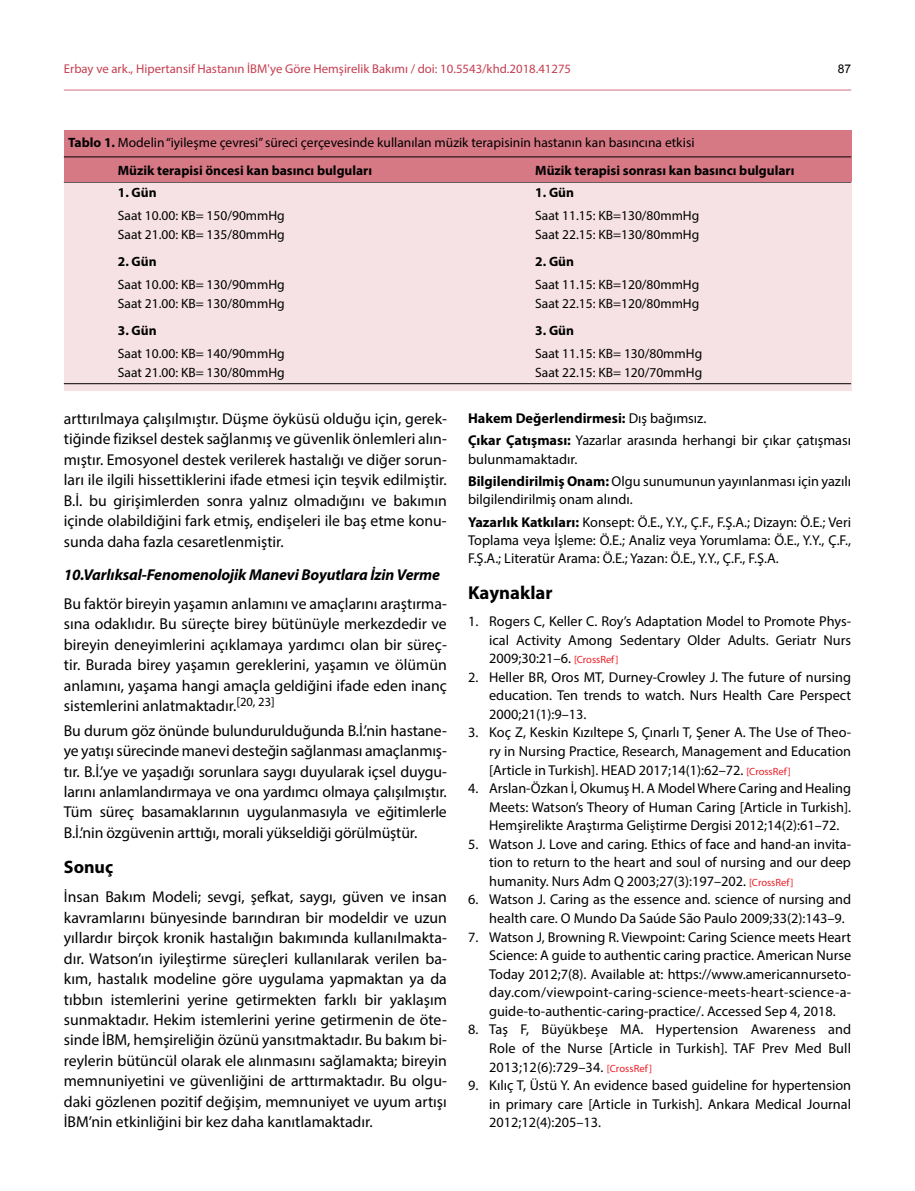
<style>
.page{position:relative;width:915px;height:1191px;background:#fff}
.page>*{position:absolute;margin:0;border:0;box-sizing:border-box;transform-origin:0 0}
.t1{font:700 18.75px "Myriad Pro";color:#000}
.t2{font:700 18px "Myriad Pro";color:#000}
.t3{font:15.75px/20.4px "Myriad Pro";color:#000;text-align:justify}
.t4{font:italic 700 15.75px "Myriad Pro";letter-spacing:-.01em;color:#000}
.t5{font:14.25px/18.6px "Myriad Pro";color:#000;text-align:justify}
.t6{font:13.5px/27.2px "Myriad Pro";color:#000}
.t7{font:700 13.5px "Myriad Pro";color:#000}
.t8{font:12.75px "Myriad Pro";color:#c63e51}
.t9{font:12px "Arial";color:#000}
.s1{font-weight:700}
.s2{font-size:10.5px;color:#ed1d24}
</style>
<div class="page">
<hr style="left:64px;top:89px;width:786px;height:2px;background:#e29fa8">
<div style="left:64px;top:133px;width:786px;height:258px;background:#f6e2e5"></div>
<hr style="left:64px;top:182px;width:786px;height:1px;background:#000">
<hr style="left:64px;top:383px;width:786px;height:1px;background:#000">
<div style="left:64px;top:131px;width:786px;height:51px;background:#d77885"></div>
<hr style="left:64px;top:157px;width:786px;height:1px;background:#000">
<p class="t8" style="left:64px;top:61px;width:508px">Erbay ve ark., Hipertansif Hastanın İBM'ye Göre Hemşirelik Bakımı / doi: 10.5543/khd.2018.41275</p>
<p class="t9" style="left:837px;top:60px;width:15px">87</p>
<p class="t6" style="left:118px;top:129px;width:578px;text-indent:-50px"><span class="s1">Tablo 1.</span> Modelin “iyileşme çevresi” süreci çerçevesinde kullanılan müzik terapisinin hastanın kan basıncına etkisi<br><span class="s1">Müzik terapisi öncesi kan basıncı bulguları</span></p>
<p class="t7" style="left:535px;top:161px;width:260px">Müzik terapisi sonrası kan basıncı bulguları</p>
<p class="t7" style="left:118px;top:184px;width:40px">1. Gün</p>
<p class="t7" style="left:535px;top:184px;width:40px">1. Gün</p>
<p class="t6" style="left:118px;top:202px;width:168px">Saat 10.00: KB= 150/90mmHg</p>
<p class="t6" style="left:535px;top:202px;width:165px">Saat 11.15: KB=130/80mmHg</p>
<p class="t6" style="left:118px;top:221px;width:168px">Saat 21.00: KB= 135/80mmHg</p>
<p class="t6" style="left:535px;top:221px;width:165px">Saat 22.15: KB=130/80mmHg</p>
<p class="t7" style="left:118px;top:253px;width:40px">2. Gün</p>
<p class="t7" style="left:535px;top:253px;width:40px">2. Gün</p>
<p class="t6" style="left:118px;top:271px;width:168px">Saat 10.00: KB= 130/90mmHg</p>
<p class="t6" style="left:535px;top:271px;width:165px">Saat 11.15: KB=120/80mmHg</p>
<p class="t6" style="left:118px;top:290px;width:168px">Saat 21.00: KB= 130/80mmHg</p>
<p class="t6" style="left:535px;top:290px;width:165px">Saat 22.15: KB=120/80mmHg</p>
<p class="t7" style="left:118px;top:322px;width:40px">3. Gün</p>
<p class="t7" style="left:535px;top:322px;width:40px">3. Gün</p>
<p class="t6" style="left:118px;top:340px;width:168px">Saat 10.00: KB= 140/90mmHg</p>
<p class="t6" style="left:535px;top:340px;width:168px">Saat 11.15: KB= 130/80mmHg</p>
<p class="t6" style="left:118px;top:358px;width:168px">Saat 21.00: KB= 130/80mmHg</p>
<p class="t6" style="left:535px;top:358px;width:168px">Saat 22.15: KB= 120/70mmHg</p>
<p class="t3" style="left:64px;top:408px;width:384px">arttırılmaya çalışılmıştır. Düşme öyküsü olduğu için, gerek&shy;tiğinde fiziksel destek sağlanmış ve güvenlik önlemleri alın&shy;mıştır. Emosyonel destek verilerek hastalığı ve diğer sorun&shy;ları ile ilgili hissettiklerini ifade etmesi için teşvik edilmiştir.<br>B.İ. bu girişimlerden sonra yalnız olmadığını ve bakımın içinde olabildiğini fark etmiş, endişeleri ile baş etme konu&shy;sunda daha fazla cesaretlenmiştir.</p>
<p class="t4" style="left:64px;top:564px;width:377px">10.Varlıksal-Fenomenolojik Manevi Boyutlara İzin Verme</p>
<p class="t3" style="left:64px;top:593px;width:384px">Bu faktör bireyin yaşamın anlamını ve amaçlarını araştırma&shy;sına odaklıdır. Bu süreçte birey bütünüyle merkezdedir ve bireyin deneyimlerini açıklamaya yardımcı olan bir süreç&shy;tir. Burada birey yaşamın gereklerini, yaşamın ve ölümün anlamını, yaşama hangi amaçla geldiğini ifade eden inanç sistemlerini anlatmaktadır.<sup>[20,</sup> <sup>23]</sup></p>
<p class="t3" style="left:64px;top:720px;width:384px">Bu durum göz önünde bulundurulduğunda B.İ.’nin hastane&shy;ye yatışı sürecinde manevi desteğin sağlanması amaçlanmış&shy;tır. B.İ.’ye ve yaşadığı sorunlara saygı duyularak içsel duygu&shy;larını anlamlandırmaya ve ona yardımcı olmaya çalışılmıştır.<br>Tüm süreç basamaklarının uygulanmasıyla ve eğitimlerle B.İ.’nin özgüvenin arttığı, morali yükseldiği görülmüştür.</p>
<p class="t2" style="left:64px;top:855px;width:51px">Sonuç</p>
<p class="t3" style="left:64px;top:886px;width:384px">İnsan Bakım Modeli; sevgi, şefkat, saygı, güven ve insan kavramlarını bünyesinde barındıran bir modeldir ve uzun yıllardır birçok kronik hastalığın bakımında kullanılmakta&shy;dır. Watson’ın iyileştirme süreçleri kullanılarak verilen ba&shy;kım, hastalık modeline göre uygulama yapmaktan ya da tıbbın istemlerini yerine getirmekten farklı bir yaklaşım sunmaktadır. Hekim istemlerini yerine getirmenin de öte&shy;sinde İBM, hemşireliğin özünü yansıtmaktadır. Bu bakım bi&shy;reylerin bütüncül olarak ele alınmasını sağlamakta; bireyin memnuniyetini ve güvenliğini de arttırmaktadır. Bu olgu&shy;daki gözlenen pozitif değişim, memnuniyet ve uyum artışı İBM’nin etkinliğini bir kez daha kanıtlamaktadır.</p>
<p class="t5" style="left:468px;top:406px;width:384px;line-height:22.5px"><span class="s1">Hakem Değerlendirmesi:</span> Dış bağımsız.<br><span class="s1">Çıkar Çatışması:</span> Yazarlar arasında herhangi bir çıkar çatışması</p>
<p class="t5" style="left:468px;top:447px;width:384px;line-height:22.5px">bulunmamaktadır.<br><span class="s1">Bilgilendirilmiş Onam:</span> Olgu sunumunun yayınlanması için yazılı</p>
<p class="t5" style="left:468px;top:488px;width:384px;line-height:22.5px">bilgilendirilmiş onam alındı.<br><span class="s1">Yazarlık Katkıları:</span> Konsept: Ö.E., Y.Y., Ç.F., F.Ş.A.; Dizayn: Ö.E.; Veri</p>
<p class="t5" style="left:468px;top:531px;width:384px">Toplama veya İşleme: Ö.E.; Analiz veya Yorumlama: Ö.E., Y.Y., Ç.F.,<br>F.Ş.A.; Literatür Arama: Ö.E.; Yazan: Ö.E., Y.Y., Ç.F., F.Ş.A.</p>
<h1 class="t1" style="left:468px;top:580px;width:86px">Kaynaklar</h1>
<p class="t5" style="left:489px;top:612px;width:363px;text-indent:-21px">1. Rogers C, Keller C. Roy’s Adaptation Model to Promote Phys&shy;ical Activity Among Sedentary Older Adults. Geriatr Nurs 2009;30:21–6. <span class="s2">[CrossRef]</span></p>
<p class="t5" style="left:489px;top:667px;width:363px;text-indent:-21px">2. Heller BR, Oros MT, Durney-Crowley J. The future of nursing education. Ten trends to watch. Nurs Health Care Perspect 2000;21(1):9–13.</p>
<p class="t5" style="left:489px;top:723px;width:363px;text-indent:-21px">3. Koç Z, Keskin Kızıltepe S, Çınarlı T, Şener A. The Use of Theo&shy;ry in Nursing Practice, Research, Management and Education [Article in Turkish]. HEAD 2017;14(1):62–72. <span class="s2">[CrossRef]</span></p>
<p class="t5" style="left:489px;top:779px;width:363px;text-indent:-21px">4. Arslan-Özkan İ, Okumuş H. A Model Where Caring and Healing Meets: Watson’s Theory of Human Caring [Article in Turkish].<br>Hemşirelikte Araştırma Geliştirme Dergisi 2012;14(2):61–72.</p>
<p class="t5" style="left:489px;top:834px;width:363px;text-indent:-21px">5. Watson J. Love and caring. Ethics of face and hand-an invita&shy;tion to return to the heart and soul of nursing and our deep humanity. Nurs Adm Q 2003;27(3):197–202. <span class="s2">[CrossRef]</span></p>
<p class="t5" style="left:489px;top:890px;width:363px;text-indent:-21px">6. Watson J. Caring as the essence and. science of nursing and health care. O Mundo Da Saúde São Paulo 2009;33(2):143–9.</p>
<p class="t5" style="left:489px;top:927px;width:363px;text-indent:-21px">7. Watson J, Browning R. Viewpoint: Caring Science meets Heart Science: A guide to authentic caring practice. American Nurse Today 2012;7(8). Available at: https://www.americannurseto&shy;day.com/viewpoint-caring-science-meets-heart-science-a&shy;guide-to-authentic-caring-practice/. Accessed Sep 4, 2018.</p>
<p class="t5" style="left:489px;top:1020px;width:363px;text-indent:-21px">8. Taş F, Büyükbeşe MA. Hypertension Awareness and Role of the Nurse [Article in Turkish]. TAF Prev Med Bull 2013;12(6):729–34. <span class="s2">[CrossRef]</span></p>
<p class="t5" style="left:489px;top:1075px;width:363px;text-indent:-21px">9. Kılıç T, Üstü Y. An evidence based guideline for hypertension in primary care [Article in Turkish]. Ankara Medical Journal 2012;12(4):205–13.</p>
</div>
